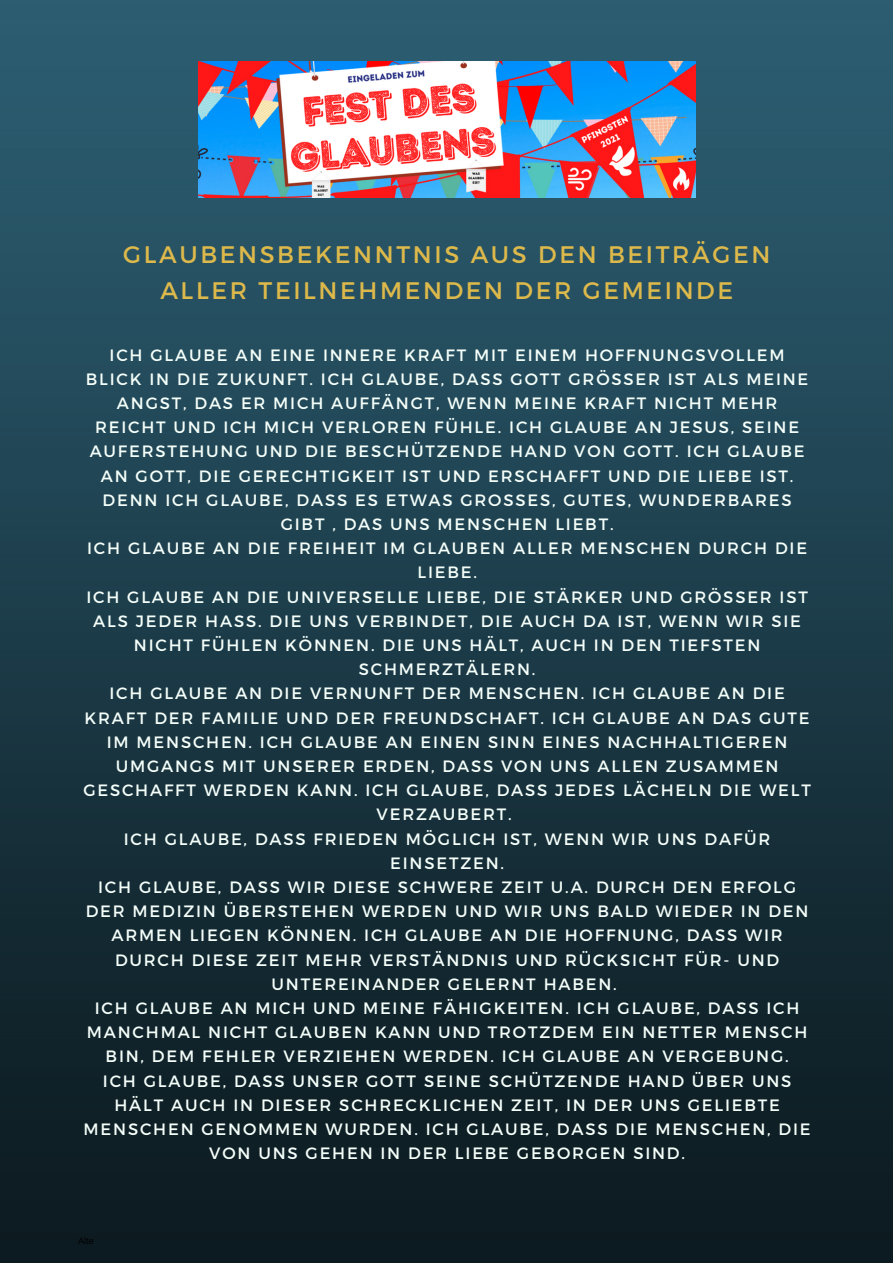
<style>
.page{position:relative;width:893px;height:1263px;background:#fff}
.page>*{position:absolute;margin:0;border:0;box-sizing:border-box;transform-origin:0 0}
.t1{font:23.92px/35.5px "Montserrat";letter-spacing:.11em;color:#ddb94b;text-align:center}
.t2{font:16.42px/24.2px "Montserrat";letter-spacing:.11em;color:#f5fffa;text-align:center}
.t3{font:9px "Arimo";color:#000}
</style>
<div class="page">
<img style="left:0;top:0;width:893px;height:1263px">
<img style="left:199px;top:62px;width:496px;height:136px">
<p class="t1" style="left:123px;top:236px;width:648px">GLAUBENSBEKENNTNIS AUS DEN BEITRÄGEN<br>ALLER TEILNEHMENDEN DER GEMEINDE</p>
<p class="t2" style="left:86px;top:342px;width:724px">ICH GLAUBE AN EINE INNERE KRAFT MIT EINEM HOFFNUNGSVOLLEM BLICK IN DIE ZUKUNFT. ICH GLAUBE, DASS GOTT GRÖSSER IST ALS MEINE ANGST, DAS ER MICH AUFFÄNGT, WENN MEINE KRAFT NICHT MEHR REICHT UND ICH MICH VERLOREN FÜHLE. ICH GLAUBE AN JESUS, SEINE AUFERSTEHUNG UND DIE BESCHÜTZENDE HAND VON GOTT. ICH GLAUBE AN GOTT, DIE GERECHTIGKEIT IST UND ERSCHAFFT UND DIE LIEBE IST.<br>DENN ICH GLAUBE, DASS ES ETWAS GROSSES, GUTES, WUNDERBARES GIBT , DAS UNS MENSCHEN LIEBT.</p>
<p class="t2" style="left:87px;top:535px;width:721px">ICH GLAUBE AN DIE FREIHEIT IM GLAUBEN ALLER MENSCHEN DURCH DIE<br>LIEBE.</p>
<p class="t2" style="left:86px;top:584px;width:723px">ICH GLAUBE AN DIE UNIVERSELLE LIEBE, DIE STÄRKER UND GRÖSSER IST ALS JEDER HASS. DIE UNS VERBINDET, DIE AUCH DA IST, WENN WIR SIE NICHT FÜHLEN KÖNNEN. DIE UNS HÄLT, AUCH IN DEN TIEFSTEN SCHMERZTÄLERN.</p>
<p class="t2" style="left:83px;top:680px;width:729px">ICH GLAUBE AN DIE VERNUNFT DER MENSCHEN. ICH GLAUBE AN DIE KRAFT DER FAMILIE UND DER FREUNDSCHAFT. ICH GLAUBE AN DAS GUTE IM MENSCHEN. ICH GLAUBE AN EINEN SINN EINES NACHHALTIGEREN UMGANGS MIT UNSERER ERDEN, DASS VON UNS ALLEN ZUSAMMEN GESCHAFFT WERDEN KANN. ICH GLAUBE, DASS JEDES LÄCHELN DIE WELT VERZAUBERT.</p>
<p class="t2" style="left:124px;top:826px;width:648px">ICH GLAUBE, DASS FRIEDEN MÖGLICH IST, WENN WIR UNS DAFÜR<br>EINSETZEN.</p>
<p class="t2" style="left:86px;top:874px;width:724px">ICH GLAUBE, DASS WIR DIESE SCHWERE ZEIT U.A. DURCH DEN ERFOLG DER MEDIZIN ÜBERSTEHEN WERDEN UND WIR UNS BALD WIEDER IN DEN ARMEN LIEGEN KÖNNEN. ICH GLAUBE AN DIE HOFFNUNG, DASS WIR DURCH DIESE ZEIT MEHR VERSTÄNDNIS UND RÜCKSICHT FÜR- UND UNTEREINANDER GELERNT HABEN.</p>
<p class="t2" style="left:87px;top:995px;width:722px">ICH GLAUBE AN MICH UND MEINE FÄHIGKEITEN. ICH GLAUBE, DASS ICH<br>MANCHMAL NICHT GLAUBEN KANN UND TROTZDEM EIN NETTER MENSCH<br>BIN, DEM FEHLER VERZIEHEN WERDEN. ICH GLAUBE AN VERGEBUNG.</p>
<p class="t2" style="left:84px;top:1068px;width:728px">ICH GLAUBE, DASS UNSER GOTT SEINE SCHÜTZENDE HAND ÜBER UNS HÄLT AUCH IN DIESER SCHRECKLICHEN ZEIT, IN DER UNS GELIEBTE MENSCHEN GENOMMEN WURDEN. ICH GLAUBE, DASS DIE MENSCHEN, DIE VON UNS GEHEN IN DER LIEBE GEBORGEN SIND.</p>
<p class="t3" style="left:78px;top:1235px;width:17px">Alte</p>
</div>
